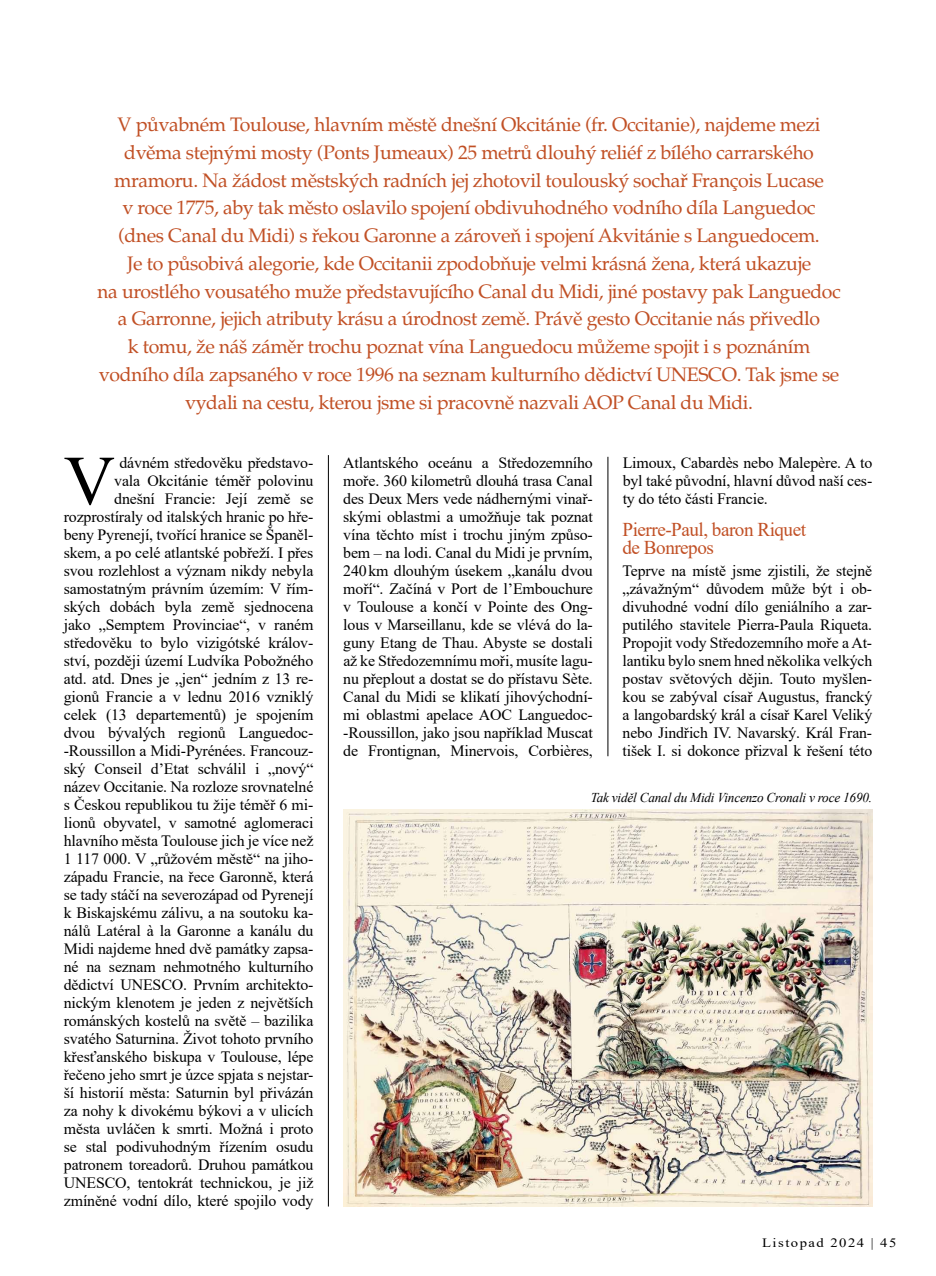
<style>
.page{position:relative;width:936px;height:1276px;background:#fff}
.page>*{position:absolute;margin:0;border:0;box-sizing:border-box;transform-origin:0 0}
.t1{font:70.05px "Times New Roman";color:#000}
.t2{font:19.5px/27.8px "Palatino CE";letter-spacing:-.02em;color:#c15025;text-align:center}
.t3{font:19.5px/18px "Times New Roman";letter-spacing:-.025em;color:#c15025}
.t4{font:15.75px/18px "Times New Roman";letter-spacing:-.01em;color:#000;text-align:justify}
.t5{font:italic 13.5px "Times New Roman";letter-spacing:-.015em;color:#000}
.t6{font:12.75px "Times New Roman";letter-spacing:.1em;color:#000;scale:1.15 1}
</style>
<div class="page">
<hr style="left:328px;top:455px;width:1px;height:751px;background:#000">
<hr style="left:607px;top:457px;width:1px;height:299px;background:#000">
<img style="left:343px;top:809px;width:529px;height:397px">
<p class="t2" style="left:97px;top:111px;width:745px">V půvabném Toulouse, hlavním městě dnešní Okcitánie (fr. Occitanie), najdeme mezi dvěma stejnými mosty (Ponts Jumeaux) 25 metrů dlouhý reliéf z bílého carrarského mramoru. Na žádost městských radních jej zhotovil toulouský sochař François Lucase<br>v roce 1775, aby tak město oslavilo spojení obdivuhodného vodního díla Languedoc (dnes Canal du Midi) s řekou Garonne a zároveň i spojení Akvitánie s Languedocem.<br>Je to působivá alegorie, kde Occitanii zpodobňuje velmi krásná žena, která ukazuje<br>na urostlého vousatého muže představujícího Canal du Midi, jiné postavy pak Languedoc a Garronne, jejich atributy krásu a úrodnost země. Právě gesto Occitanie nás přivedlo<br>k tomu, že náš záměr trochu poznat vína Languedocu můžeme spojit i s poznáním vodního díla zapsaného v roce 1996 na seznam kulturního dědictví UNESCO. Tak jsme se vydali na cestu, kterou jsme si pracovně nazvali AOP Canal du Midi.</p>
<p class="t4" style="left:64px;top:453px;width:251px;text-align:right">dávném středověku představo-<br>vala Okcitánie téměř polovinu<br>dnešní Francie: Její země se rozprostíraly od italských hranic po hře&shy;beny Pyrenejí, tvořící hranice se Španěl&shy;skem, a po celé atlantské pobřeží. I přes svou rozlehlost a význam nikdy nebyla samostatným právním územím: V řím&shy;ských dobách byla země sjednocena jako „Semptem Provinciae“, v raném středověku to bylo vizigótské králov&shy;ství, později území Ludvíka Pobožného atd. atd. Dnes je „jen“ jedním z 13 re&shy;gionů Francie a v lednu 2016 vzniklý celek (13 departementů) je spojením dvou bývalých regionů Languedoc--Roussillon a Midi-Pyrénées. Francouz&shy;ský Conseil d’Etat schválil i „nový“ název Occitanie. Na rozloze srovnatelné s Českou republikou tu žije téměř 6 mi&shy;lionů obyvatel, v samotné aglomeraci hlavního města Toulouse jich je více než 1 117 000. V „růžovém městě“ na jiho&shy;západu Francie, na řece Garonně, která se tady stáčí na severozápad od Pyrenejí k Biskajskému zálivu, a na soutoku ka&shy;nálů Latéral à la Garonne a kanálu du Midi najdeme hned dvě památky zapsa&shy;né na seznam nehmotného kulturního dědictví UNESCO. Prvním architekto&shy;nickým klenotem je jeden z největších románských kostelů na světě – bazilika svatého Saturnina. Život tohoto prvního křesťanského biskupa v Toulouse, lépe řečeno jeho smrt je úzce spjata s nejstar&shy;ší historií města: Saturnin byl přivázán za nohy k divokému býkovi a v ulicích města uvláčen k smrti. Možná i proto se stal podivuhodným řízením osudu patronem toreadorů. Druhou památkou UNESCO, tentokrát technickou, je již zmíněné vodní dílo, které spojilo vody</p>
<p class="t4" style="left:343px;top:453px;width:251px">Atlantského oceánu a Středozemního moře. 360 kilometrů dlouhá trasa Canal des Deux Mers vede nádhernými vinař&shy;skými oblastmi a umožňuje tak poznat vína těchto míst i trochu jiným způso&shy;bem – na lodi. Canal du Midi je prvním, 240km dlouhým úsekem „kanálu dvou moří“. Začíná v Port de l’Embouchure v Toulouse a končí v Pointe des Ong&shy;lous v Marseillanu, kde se vlévá do la&shy;guny Etang de Thau. Abyste se dostali až ke Středozemnímu moři, musíte lagu&shy;nu přeplout a dostat se do přístavu Sète.<br>Canal du Midi se klikatí jihovýchodní&shy;mi oblastmi apelace AOC Languedoc--Roussillon, jako jsou například Muscat de Frontignan, Minervois, Corbières,</p>
<p class="t4" style="left:622px;top:453px;width:251px">Limoux, Cabardès nebo Malepère. A to byl také původní, hlavní důvod naší ces&shy;ty do této části Francie.</p>
<h1 class="t1" style="left:64px;top:431px;width:53px">V</h1>
<p class="t3" style="left:622px;top:519px;width:185px">Pierre-Paul, baron Riquet de Bonrepos</p>
<p class="t4" style="left:622px;top:561px;width:251px">Teprve na místě jsme zjistili, že stejně „závažným“ důvodem může být i ob&shy;divuhodné vodní dílo geniálního a zar&shy;putilého stavitele Pierra-Paula Riqueta.<br>Propojit vody Středozemního moře a At&shy;lantiku bylo snem hned několika velkých postav světových dějin. Touto myšlen&shy;kou se zabýval císař Augustus, francký a langobardský král a císař Karel Veliký nebo Jindřich IV. Navarský. Král Fran&shy;tišek I. si dokonce přizval k řešení této</p>
<p class="t5" style="left:590px;top:788px;width:283px">Tak viděl Canal du Midi Vincenzo Cronali v roce 1690.</p>
<p class="t6" style="left:762px;top:1233px;width:118px">Listopad 2024 | 45</p>
</div>
